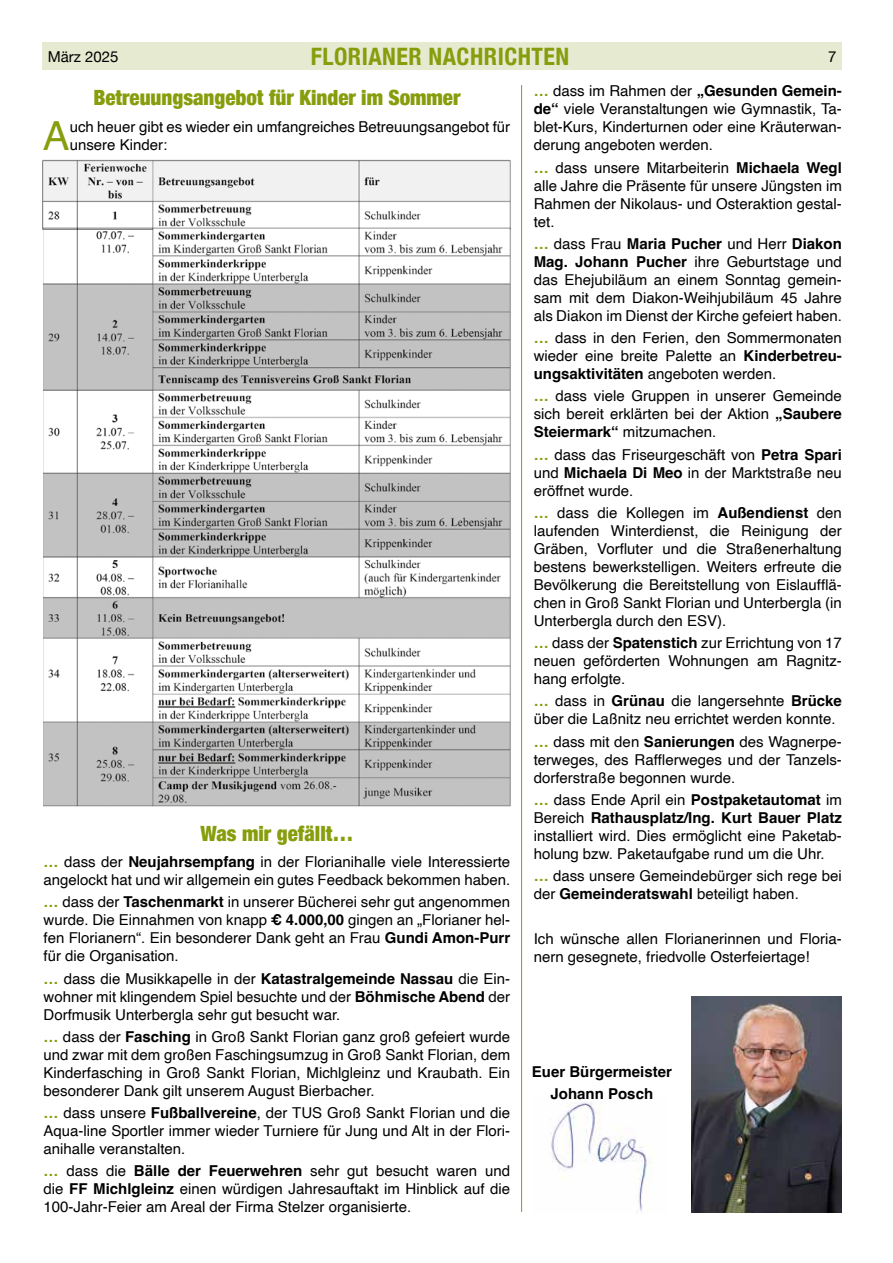
<style>
.page{position:relative;width:893px;height:1263px;background:#fff}
.page>*{position:absolute;margin:0;border:0;box-sizing:border-box;transform-origin:0 0}
.t1{font:40.05px "Helvetica";color:#879d0c}
.t2{font:700 condensed 24px "Helvetica Neue";letter-spacing:.02em;color:#879d0c}
.t3{font:900 condensed 21px "Helvetica Neue";color:#879d0c}
.t4{font:15px/18px "Helvetica";color:#000;text-align:justify}
.t5{font:700 15px/22.2px "Helvetica";color:#000;text-align:center}
.t6{font:15px "Helvetica Neue";color:#000}
.s1{font-weight:700;color:#879d0c}
.s2{font-weight:700}
</style>
<div class="page">
<div style="left:43px;top:43px;width:799px;height:27px;background:#e6ead1"></div>
<hr style="left:521px;top:85px;width:1px;height:1127px;background:#879d0c">
<img style="left:42px;top:159px;width:469px;height:78px">
<img style="left:44px;top:214px;width:467px;height:593px">
<img style="left:692px;top:996px;width:150px;height:216px">
<img style="left:550px;top:1102px;width:103px;height:111px">
<p class="t6" style="left:48px;top:45px;width:72px">März 2025</p>
<h2 class="t2" style="left:311px;top:36px;width:260px">FLORIANER NACHRICHTEN</h2>
<p class="t6" style="left:828px;top:45px;width:10px">7</p>
<h3 class="t3" style="left:93px;top:81px;width:369px">Betreuungsangebot für Kinder im Sommer</h3>
<h1 class="t1" style="left:43px;top:105px;width:28px">A</h1>
<p class="t4" style="left:70px;top:118px;width:442px">uch heuer gibt es wieder ein umfangreiches Betreuungsangebot für unsere Kinder:</p>
<p class="t4" style="left:534px;top:82px;width:310px"><span class="s1">…</span> dass im Rahmen der <span class="s2">„Gesunden Gemein&shy;de“</span> viele Veranstaltungen wie Gymnastik, Ta&shy;blet-Kurs, Kinderturnen oder eine Kräuterwan&shy;derung angeboten werden.</p>
<p class="t4" style="left:534px;top:159px;width:310px"><span class="s1">…</span> dass unsere Mitarbeiterin <span class="s2">Michaela Wegl </span>alle Jahre die Präsente für unsere Jüngsten im Rahmen der Nikolaus- und Osteraktion gestal&shy;tet.</p>
<p class="t4" style="left:534px;top:235px;width:310px"><span class="s1">…</span> dass Frau <span class="s2">Maria Pucher</span> und Herr <span class="s2">Diakon Mag. Johann Pucher</span> ihre Geburtstage und das Ehejubiläum an einem Sonntag gemein&shy;sam mit dem Diakon-Weihjubiläum 45 Jahre als Diakon im Dienst der Kirche gefeiert haben.</p>
<p class="t4" style="left:534px;top:329px;width:310px"><span class="s1">…</span> dass in den Ferien, den Sommermonaten wieder eine breite Palette an <span class="s2">Kinderbetreu&shy;ungsaktivitäten</span> angeboten werden.</p>
<p class="t4" style="left:534px;top:387px;width:310px"><span class="s1">…</span> dass viele Gruppen in unserer Gemeinde sich bereit erklärten bei der Aktion <span class="s2">„Saubere Steiermark“</span> mitzumachen.</p>
<p class="t4" style="left:534px;top:446px;width:310px"><span class="s1">…</span> dass das Friseurgeschäft von <span class="s2">Petra Spari </span>und <span class="s2">Michaela Di Meo</span> in der Marktstraße neu eröffnet wurde.</p>
<p class="t4" style="left:534px;top:504px;width:310px"><span class="s1">…</span> dass die Kollegen im <span class="s2">Außendienst</span> den laufenden Winterdienst, die Reinigung der Gräben, Vorfluter und die Straßenerhaltung bestens bewerkstelligen. Weiters erfreute die Bevölkerung die Bereitstellung von Eislaufflä&shy;chen in Groß Sankt Florian und Unterbergla (in Unterbergla durch den ESV).</p>
<p class="t4" style="left:534px;top:634px;width:310px"><span class="s1">…</span> dass der <span class="s2">Spatenstich</span> zur Errichtung von 17 neuen geförderten Wohnungen am Ragnitz&shy;hang erfolgte.</p>
<p class="t4" style="left:534px;top:692px;width:310px"><span class="s1">…</span> dass in <span class="s2">Grünau</span> die langersehnte <span class="s2">Brücke </span>über die Laßnitz neu errichtet werden konnte.</p>
<p class="t4" style="left:534px;top:733px;width:310px"><span class="s1">…</span> dass mit den <span class="s2">Sanierungen</span> des Wagnerpe&shy;terweges, des Rafflerweges und der Tanzels&shy;dorferstraße begonnen wurde.</p>
<p class="t4" style="left:534px;top:791px;width:310px"><span class="s1">…</span> dass Ende April ein <span class="s2">Postpaketautomat</span> im Bereich <span class="s2">Rathausplatz/Ing. Kurt Bauer Platz </span>installiert wird. Dies ermöglicht eine Paketab&shy;holung bzw. Paketaufgabe rund um die Uhr.</p>
<p class="t4" style="left:534px;top:867px;width:310px"><span class="s1">…</span> dass unsere Gemeindebürger sich rege bei der <span class="s2">Gemeinderatswahl</span> beteiligt haben.</p>
<p class="t4" style="left:534px;top:930px;width:310px">Ich wünsche allen Florianerinnen und Floria&shy;nern gesegnete, friedvolle Osterfeiertage!</p>
<h3 class="t3" style="left:201px;top:816px;width:154px">Was mir gefällt…</h3>
<p class="t4" style="left:44px;top:853px;width:468px"><span class="s1">…</span> dass der <span class="s2">Neujahrsempfang</span> in der Florianihalle viele Interessierte angelockt hat und wir allgemein ein gutes Feedback bekommen haben.</p>
<p class="t4" style="left:44px;top:893px;width:468px"><span class="s1">…</span> dass der <span class="s2">Taschenmarkt</span> in unserer Bücherei sehr gut angenommen wurde. Die Einnahmen von knapp <span class="s2">€ 4.000,00</span> gingen an „Florianer hel&shy;fen Florianern“. Ein besonderer Dank geht an Frau <span class="s2">Gundi Amon-Purr </span>für die Organisation.</p>
<p class="t4" style="left:44px;top:970px;width:468px"><span class="s1">…</span> dass die Musikkapelle in der <span class="s2">Katastralgemeinde Nassau</span> die Ein&shy;wohner mit klingendem Spiel besuchte und der <span class="s2">Böhmische Abend</span> der Dorfmusik Unterbergla sehr gut besucht war.</p>
<p class="t4" style="left:44px;top:1028px;width:468px"><span class="s1">…</span> dass der <span class="s2">Fasching</span> in Groß Sankt Florian ganz groß gefeiert wurde und zwar mit dem großen Faschingsumzug in Groß Sankt Florian, dem Kinderfasching in Groß Sankt Florian, Michlgleinz und Kraubath. Ein besonderer Dank gilt unserem August Bierbacher.</p>
<p class="t4" style="left:44px;top:1104px;width:468px"><span class="s1">…</span> dass unsere <span class="s2">Fußballvereine</span>, der TUS Groß Sankt Florian und die Aqua-line Sportler immer wieder Turniere für Jung und Alt in der Flori&shy;anihalle veranstalten.</p>
<p class="t4" style="left:44px;top:1162px;width:468px"><span class="s1">…</span> dass die <span class="s2">Bälle der Feuerwehren</span> sehr gut besucht waren und die <span class="s2">FF Michlgleinz</span> einen würdigen Jahresauftakt im Hinblick auf die 100-Jahr-Feier am Areal der Firma Stelzer organisierte.</p>
<p class="t5" style="left:532px;top:1062px;width:142px">Euer Bürgermeister<br>Johann Posch</p>
</div>
